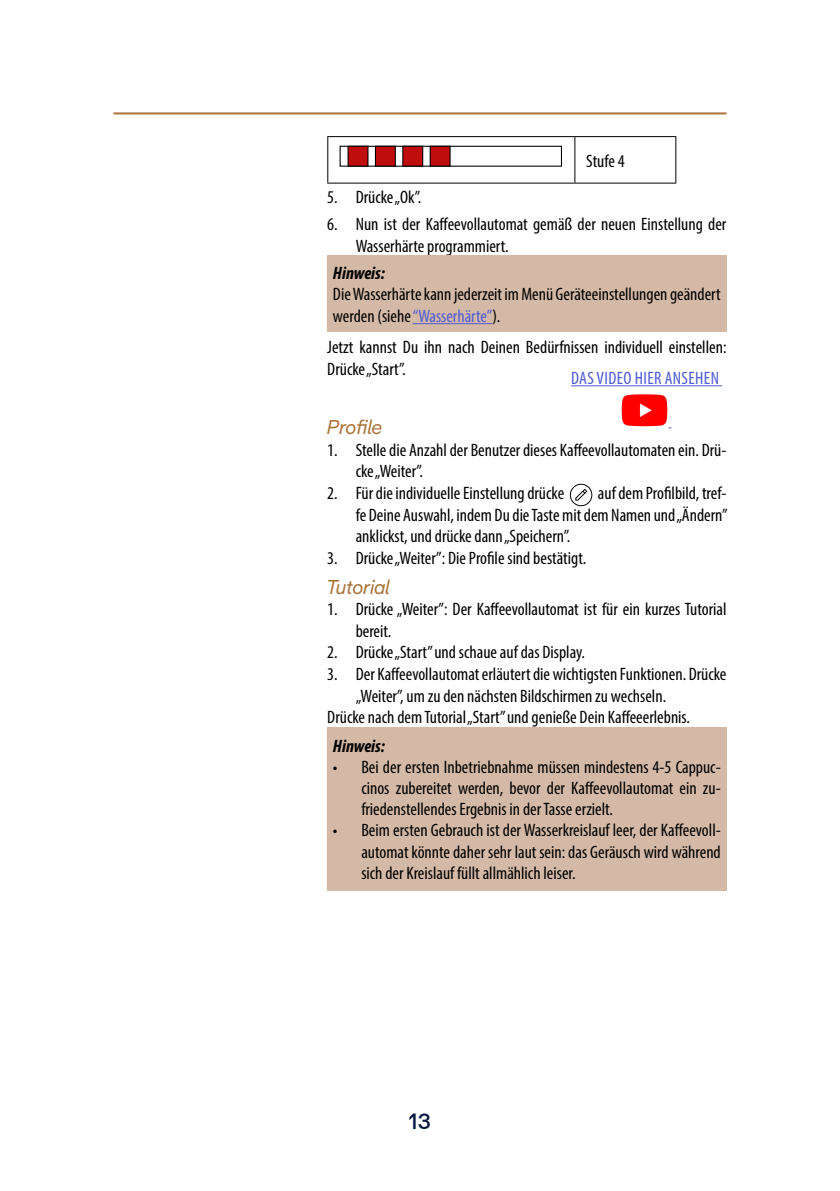
<style>
.page{position:relative;width:840px;height:1191px;background:#fff}
.page>*{position:absolute;margin:0;border:0;box-sizing:border-box;transform-origin:0 0}
.t1{font:500 22px "De Longhi Sans";color:#02183e}
.sottoparagrafo{font:italic 20px "De Longhi Sans";color:#aa743a}
.testo{font:condensed 18px/21.6px "Myriad Pro";color:#000}
.testo-2{font:condensed 18px "Myriad Pro";letter-spacing:.02em;color:#4f5cd6}
.pericoli{font:italic 700 condensed 18px "Myriad Pro";color:#000}
.s1{color:#4f5cd6}
</style>
<div class="page">
<hr style="left:113px;top:112px;width:613px;height:2px;background:#aa743a">
<hr style="left:327px;top:136px;width:247px;height:1px;background:#000">
<hr style="left:327px;top:137px;width:1px;height:46px;background:#000">
<hr style="left:574px;top:136px;width:102px;height:1px;background:#000">
<hr style="left:574px;top:137px;width:1px;height:46px;background:#000">
<hr style="left:675px;top:137px;width:1px;height:46px;background:#000">
<hr style="left:327px;top:183px;width:247px;height:1px;background:#000">
<hr style="left:574px;top:183px;width:102px;height:1px;background:#000">
<svg style="left:339px;top:145px;width:223px;height:22px"></svg>
<div style="left:348px;top:146px;width:20px;height:20px;background:#c00d0e"></div>
<div style="left:347px;top:146px;width:21px;height:21px;border:1px solid #000"></div>
<div style="left:375px;top:146px;width:20px;height:20px;background:#c00d0e"></div>
<div style="left:374px;top:146px;width:21px;height:21px;border:1px solid #000"></div>
<div style="left:402px;top:146px;width:20px;height:20px;background:#c00d0e"></div>
<div style="left:402px;top:146px;width:21px;height:21px;border:1px solid #000"></div>
<div style="left:430px;top:146px;width:20px;height:20px;background:#c00d0e"></div>
<div style="left:429px;top:146px;width:21px;height:21px;border:1px solid #000"></div>
<div style="left:327px;top:255px;width:399px;height:77px;background:#d4b9a6"></div>
<hr style="left:412px;top:323px;width:80px;height:1px;background:#4f5cd6">
<div style="left:570px;top:484px;width:21px;height:22px;border:1px solid #020203;border-radius:50%"></div>
<svg style="left:575px;top:489px;width:11px;height:12px"></svg>
<div style="left:327px;top:727px;width:399px;height:163px;background:#d4b9a6"></div>
<hr style="left:571px;top:385px;width:150px;height:1px;background:#4f5cd6">
<svg style="left:621px;top:394px;width:50px;height:34px"></svg>
<p class="testo" style="left:586px;top:150px;width:40px">Stufe 4</p>
<p class="testo" style="left:327px;top:186px;width:95px">5. Drücke „Ok”.</p>
<p class="testo" style="left:355px;top:213px;width:372px;text-indent:-28px">6. Nun ist der Kaffeevollautomat gemäß der neuen Einstellung der<br>Wasserhärte programmiert.</p>
<p class="pericoli" style="left:333px;top:261px;width:53px">Hinweis:</p>
<p class="testo" style="left:333px;top:283px;width:389px">Die Wasserhärte kann jederzeit im Menü Geräteeinstellungen geändert werden (siehe <span class="s1">“Wasserhärte”</span>).</p>
<p class="testo" style="left:327px;top:336px;width:400px">Jetzt kannst Du ihn nach Deinen Bedürfnissen individuell einstellen:<br>Drücke „Start”.</p>
<p class="testo-2" style="left:571px;top:367px;width:149px">DAS VIDEO HIER ANSEHEN</p>
<p class="sottoparagrafo" style="left:327px;top:415px;width:56px">Profile</p>
<p class="testo" style="left:355px;top:439px;width:372px;text-indent:-28px">1. Stelle die Anzahl der Benutzer dieses Kaffeevollautomaten ein. Drü&shy;cke „Weiter”.</p>
<p class="testo" style="left:327px;top:482px;width:238px">2. Für die individuelle Einstellung drücke</p>
<p class="testo" style="left:355px;top:482px;width:373px;text-align:justify;text-indent:242px">auf dem Profilbild, tref&shy;fe Deine Auswahl, indem Du die Taste mit dem Namen und „Ändern” anklickst, und drücke dann „Speichern”.</p>
<p class="testo" style="left:327px;top:547px;width:260px">3. Drücke „Weiter”: Die Profile sind bestätigt.</p>
<p class="sottoparagrafo" style="left:327px;top:574px;width:64px">Tutorial</p>
<p class="testo" style="left:355px;top:598px;width:372px;text-indent:-28px">1. Drücke „Weiter”: Der Kaffeevollautomat ist für ein kurzes Tutorial bereit.</p>
<p class="testo" style="left:327px;top:641px;width:259px">2. Drücke „Start” und schaue auf das Display.</p>
<p class="testo" style="left:355px;top:663px;width:372px;text-indent:-28px">3. Der Kaffeevollautomat erläutert die wichtigsten Funktionen. Drücke „Weiter”, um zu den nächsten Bildschirmen zu wechseln.</p>
<p class="testo" style="left:327px;top:706px;width:364px">Drücke nach dem Tutorial „Start” und genieße Dein Kaffeeerlebnis.</p>
<p class="pericoli" style="left:333px;top:735px;width:53px">Hinweis:</p>
<p class="testo" style="left:361px;top:757px;width:361px;line-height:21px;text-align:justify;text-indent:-28px">• Bei der ersten Inbetriebnahme müssen mindestens 4-5 Cappuc&shy;cinos zubereitet werden, bevor der Kaffeevollautomat ein zu&shy;friedenstellendes Ergebnis in der Tasse erzielt.</p>
<p class="testo" style="left:361px;top:820px;width:361px;line-height:21px;text-align:justify;text-indent:-28px">• Beim ersten Gebrauch ist der Wasserkreislauf leer, der Kaffeevoll&shy;automat könnte daher sehr laut sein: das Geräusch wird während sich der Kreislauf füllt allmählich leiser.</p>
<p class="t1" style="left:409px;top:1108px;width:23px">13</p>
</div>
